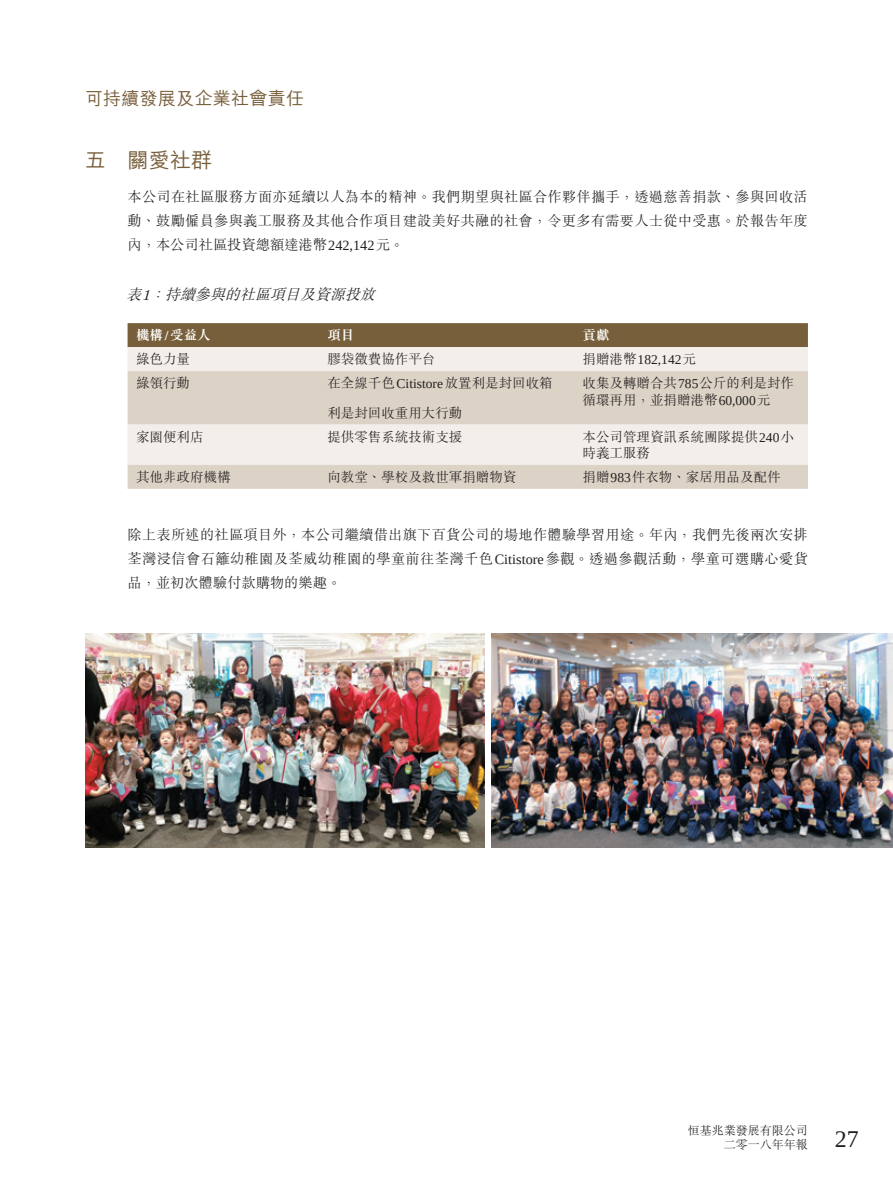
<style>
.page{position:relative;width:893px;height:1191px;background:#fff}
.page>*{position:absolute;margin:0;border:0;box-sizing:border-box;transform-origin:0 0}
.t1{font:24px "Liberation Serif";color:#231f20}
.t2{font:500 21px "M Hei HK";color:#785f3b}
.t3{font:500 18px "M Hei HK";letter-spacing:.015em;color:#785f3b}
.t4{font:italic 300 15px "M Sung HK";color:#231f20}
.t5{font:300 14.25px/24px "M Sung HK";letter-spacing:.015em;color:#231f20;text-align:justify}
.t6{font:300 13.5px/16.5px "M Sung HK";color:#231f20}
.t7{font:13.5px "Liberation Serif";color:#231f20}
.t8{font:700 13.5px "M Sung HK";color:#fff}
.t9{font:300 12px/14.2px "M Sung HK";color:#231f20;text-align:right}
.s1{font-family:"Liberation Serif";font-weight:400}
.s2{font-family:"Liberation Serif"}
.s3{font-family:"M Sung HK";font-weight:300}
</style>
<div class="page">
<div style="left:128px;top:323px;width:680px;height:24px;background:#785f3b"></div>
<div style="left:128px;top:347px;width:680px;height:118px;background:#f2eee9"></div>
<div style="left:128px;top:371px;width:680px;height:53px;background:#dcd2c5"></div>
<div style="left:128px;top:465px;width:680px;height:24px;background:#dcd2c5"></div>
<img style="left:85px;top:634px;width:400px;height:213px">
<img style="left:492px;top:634px;width:401px;height:213px">
<p class="t3" style="left:85px;top:85px;width:220px">可持續發展及企業社會責任</p>
<h2 class="t2" style="left:85px;top:145px;width:129px">五 關愛社群</h2>
<p class="t5" style="left:128px;top:184px;width:682px">本公司在社區服務方面亦延續以人為本的精神。我們期望與社區合作夥伴攜手，透過慈善捐款、參與回收活動、鼓勵僱員參與義工服務及其他合作項目建設美好共融的社會，令更多有需要人士從中受惠。於報告年度內，本公司社區投資總額達港幣<span class="s1">242,142</span>元。</p>
<p class="t4" style="left:126px;top:284px;width:255px">表<span class="s1">1</span>：持續參與的社區項目及資源投放</p>
<p class="t8" style="left:136px;top:328px;width:76px">機構<span class="s2">/</span>受益人</p>
<p class="t8" style="left:327px;top:328px;width:28px">項目</p>
<p class="t8" style="left:583px;top:328px;width:28px">貢獻</p>
<p class="t6" style="left:136px;top:350px;width:55px">綠色力量</p>
<p class="t6" style="left:327px;top:350px;width:110px">膠袋徵費協作平台</p>
<p class="t7" style="left:583px;top:351px;width:115px"><span class="s3">捐贈港幣</span>182,142<span class="s3">元</span></p>
<p class="t6" style="left:136px;top:374px;width:55px">綠領行動</p>
<p class="t6" style="left:327px;top:368px;width:227px;line-height:29.2px">在全線千色<span class="s1">Citistore</span>放置利是封回收箱利是封回收重用大行動</p>
<p class="t6" style="left:583px;top:374px;width:213px">收集及轉贈合共<span class="s1">785</span>公斤的利是封作循環再用，並捐贈港幣<span class="s1">60,000</span>元</p>
<p class="t6" style="left:136px;top:427px;width:69px">家園便利店</p>
<p class="t6" style="left:327px;top:427px;width:136px">提供零售系統技術支援</p>
<p class="t6" style="left:583px;top:427px;width:213px">本公司管理資訊系統團隊提供<span class="s1">240</span>小時義工服務</p>
<p class="t6" style="left:136px;top:468px;width:96px">其他非政府機構</p>
<p class="t6" style="left:327px;top:468px;width:190px">向教堂、學校及救世軍捐贈物資</p>
<p class="t6" style="left:583px;top:468px;width:199px">捐贈<span class="s1">983</span>件衣物、家居用品及配件</p>
<p class="t5" style="left:128px;top:522px;width:682px">除上表所述的社區項目外，本公司繼續借出旗下百貨公司的場地作體驗學習用途。年內，我們先後兩次安排荃灣浸信會石籬幼稚園及荃威幼稚園的學童前往荃灣千色<span class="s1">Citistore</span>參觀。透過參觀活動，學童可選購心愛貨品，並初次體驗付款購物的樂趣。</p>
<p class="t9" style="left:688px;top:1122px;width:121px">恒基兆業發展有限公司二零一八年年報</p>
<h1 class="t1" style="left:835px;top:1123px;width:25px">27</h1>
</div>
